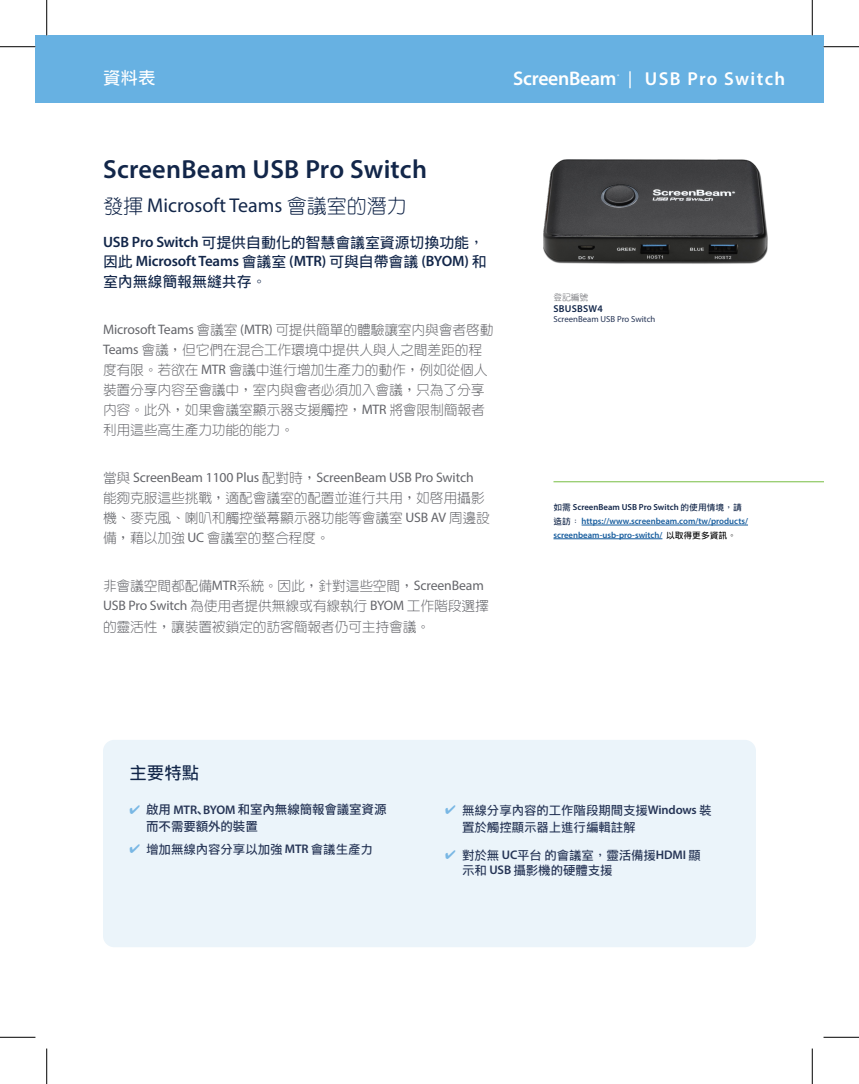
<style>
.page{position:relative;width:859px;height:1084px;background:#fff}
.page>*{position:absolute;margin:0;border:0;box-sizing:border-box;transform-origin:0 0}
.t1{font:600 26.25px "Myriad Pro";letter-spacing:.01em;color:#122649}
.Title_sub{font:20px "Myriad Pro";color:#122649}
.t2{font:600 19.75px "Myriad Pro";letter-spacing:-.015em;color:#fff}
.t3{font:600 18.75px "Myriad Pro";letter-spacing:.075em;color:#fff}
.t4{font:500 17.5px "Han Wang Hei";color:#122649}
.t5{font:500 17.5px "Han Wang Hei";color:#fff}
.Intro_s_b_13_16{font:500 15px/19.4px "Han Wang Hei";letter-spacing:-.01em;color:#122649}
.Normal_s_be_10_5_14{font:300 13.75px/20px "Han Wang Yen";letter-spacing:-.01em;color:#64656a}
.Normal_-_Key_Feat_bl{font:500 12.5px/16.5px "Han Wang Hei";letter-spacing:-.01em;color:#253455}
.Normal_-_Key_Feat_bl-2{font:500 12.5px/16.5px "Source Han Sans";letter-spacing:-.01em;color:#253455}
.Sidebar_Cat{font:600 10px "Myriad Pro";letter-spacing:.025em;color:#122649}
.Callout_R{font:600 8.75px/13.8px "Myriad Pro";color:#175d9e}
.Sidebar_Cat___Descri{font:8.75px "Myriad Pro";color:#253455}
.Sidebar_Cat___H2{font:300 8.75px "Han Wang Yen";color:#64656a}
.t6{font:600 5.25px "Myriad Pro";color:#fff}
.s1{font-weight:400;font-size:16.88px}
.s2{font-family:"Han Wang Yen";font-weight:300}
.s3{font-family:"Myriad Pro";font-weight:600}
.s4{font-family:"Myriad Pro";font-weight:400}
.s5{font-family:"Han Wang Hei";font-weight:500;color:#122649}
.s6{color:#122649}
.s7{font-family:"Han Wang Yen";font-weight:300;color:#122649}
.s8{font-family:"Han Wang Hei";font-weight:500;color:#000}
.s9{font-family:"Han Wang Yen";font-weight:300;color:#000}
.s10{color:#79b7e4}
</style>
<div class="page">
<div style="left:35px;top:35px;width:788px;height:68px;background:#67b1e2"></div>
<img style="left:543px;top:159px;width:225px;height:105px">
<hr style="left:553px;top:481px;width:270px;height:1px;background:#77bd42">
<hr style="left:581px;top:525px;width:166px;height:1px;background:#175d9e">
<hr style="left:553px;top:538px;width:109px;height:1px;background:#175d9e">
<div style="left:103px;top:739px;width:652px;height:208px;background:#ebf4fa;border-radius:11px"></div>
<hr style="left:0;top:46px;width:35px;height:1px;background:#000">
<hr style="left:823px;top:46px;width:35px;height:1px;background:#000">
<hr style="left:0;top:1036px;width:35px;height:1px;background:#000">
<hr style="left:823px;top:1036px;width:35px;height:1px;background:#000">
<hr style="left:46px;top:0;width:1px;height:35px;background:#000">
<hr style="left:46px;top:1048px;width:1px;height:35px;background:#000">
<hr style="left:811px;top:0;width:1px;height:35px;background:#000">
<hr style="left:811px;top:1048px;width:1px;height:35px;background:#000">
<p class="t5" style="left:103px;top:69px;width:54px">資料表</p>
<h3 class="t2" style="left:513px;top:66px;width:105px">ScreenBeam</h3>
<p class="t6" style="left:617px;top:73px;width:4px">®</p>
<h3 class="t3" style="left:627px;top:67px;width:159px"><span class="s1">|</span> USB Pro Switch</h3>
<p class="t1" style="left:103px;top:153px;width:325px">ScreenBeam USB Pro Switch</p>
<p class="Title_sub" style="left:103px;top:192px;width:305px"><span class="s2">發揮</span> Microsoft Teams <span class="s2">會議室的潛力</span></p>
<p class="Intro_s_b_13_16" style="left:103px;top:233px;width:385px"><span class="s3">USB Pro Switch</span> 可提供自動化的智慧會議室資源切換功能<span class="s2">，</span>因此 <span class="s3">Microsoft Teams</span> 會議室 <span class="s3">(MTR)</span> 可與自帶會議 <span class="s3">(BYOM)</span> 和室內無線簡報無縫共存<span class="s2">。</span></p>
<p class="Normal_s_be_10_5_14" style="left:103px;top:320px;width:392px"><span class="s4">Microsoft Teams</span> 會議室 <span class="s4">(MTR)</span> 可提供簡單的體驗讓室內與會者啟動<span class="s4">Teams</span> 會議，但它們在混合工作環境中提供人與人之間差距的程度有限。若欲在 <span class="s4">MTR</span> 會議中進行增加生產力的動作，例如從個人裝置分享內容至會議中，室內與會者必須加入會議，只為了分享內容。此外，如果會議室顯示器支援觸控，<span class="s4">MTR</span> 將會限制簡報者利用這些高生產力功能的能力。</p>
<p class="Normal_s_be_10_5_14" style="left:103px;top:468px;width:388px">當與 <span class="s4">ScreenBeam 1100 Plus</span> 配對時，<span class="s4">ScreenBeam USB Pro Switch</span>能夠克服這些挑戰，適配會議室的配置並進行共用，如啟用攝影機、麥克風、喇叭和觸控螢幕顯示器功能等會議室 <span class="s4">USB AV</span> 周邊設備，藉以加強 <span class="s4">UC</span> 會議室的整合程度。</p>
<p class="Normal_s_be_10_5_14" style="left:103px;top:576px;width:387px">非會議空間都配備<span class="s4">MTR</span>系統。因此，針對這些空間，<span class="s4">ScreenBeam<br>USB Pro Switch</span> 為使用者提供無線或有線執行 <span class="s4">BYOM</span> 工作階段選擇的靈活性，讓裝置被鎖定的訪客簡報者仍可主持會議。</p>
<p class="Sidebar_Cat___H2" style="left:553px;top:293px;width:36px">登記編號</p>
<p class="Sidebar_Cat" style="left:553px;top:302px;width:51px">SBUSBSW4</p>
<p class="Sidebar_Cat___Descri" style="left:553px;top:314px;width:104px">ScreenBeam USB Pro Switch</p>
<p class="Callout_R" style="left:553px;top:500px;width:196px"><span class="s5">如需</span> <span class="s6">ScreenBeam USB Pro Switch</span> <span class="s5">的使用情境</span><span class="s7">，</span><span class="s5">請造訪</span><span class="s7">：</span> https://www.screenbeam.com/tw/products/ screenbeam-usb-pro-switch/ <span class="s8">以取得更多資訊</span><span class="s9">。</span></p>
<h1 class="t4" style="left:129px;top:764px;width:71px">主要特點</h1>
<p class="Normal_-_Key_Feat_bl-2" style="left:146px;top:801px;width:242px;text-indent:-17px"><span class="s10">✔</span> 啟用 <span class="s3">MTR</span>、<span class="s3">BYOM</span> 和室內無線簡報會議室資源而不需要額外的裝置</p>
<p class="Normal_-_Key_Feat_bl" style="left:129px;top:841px;width:245px"><span class="s10">✔</span> 增加無線內容分享以加強 <span class="s3">MTR</span> 會議生產力</p>
<p class="Normal_-_Key_Feat_bl" style="left:462px;top:802px;width:251px;text-indent:-17px"><span class="s10">✔</span> 無線分享內容的工作階段期間支援<span class="s3">Windows</span> 裝置於觸控顯示器上進行編輯註解</p>
<p class="Normal_-_Key_Feat_bl" style="left:462px;top:847px;width:240px;line-height:15px;text-indent:-17px"><span class="s10">✔</span> 對於無 <span class="s3">UC</span>平台的會議室<span class="s2">，</span>靈活備援<span class="s3">HDMI</span> 顯示和 <span class="s3">USB</span> 攝影機的硬體支援</p>
</div>
